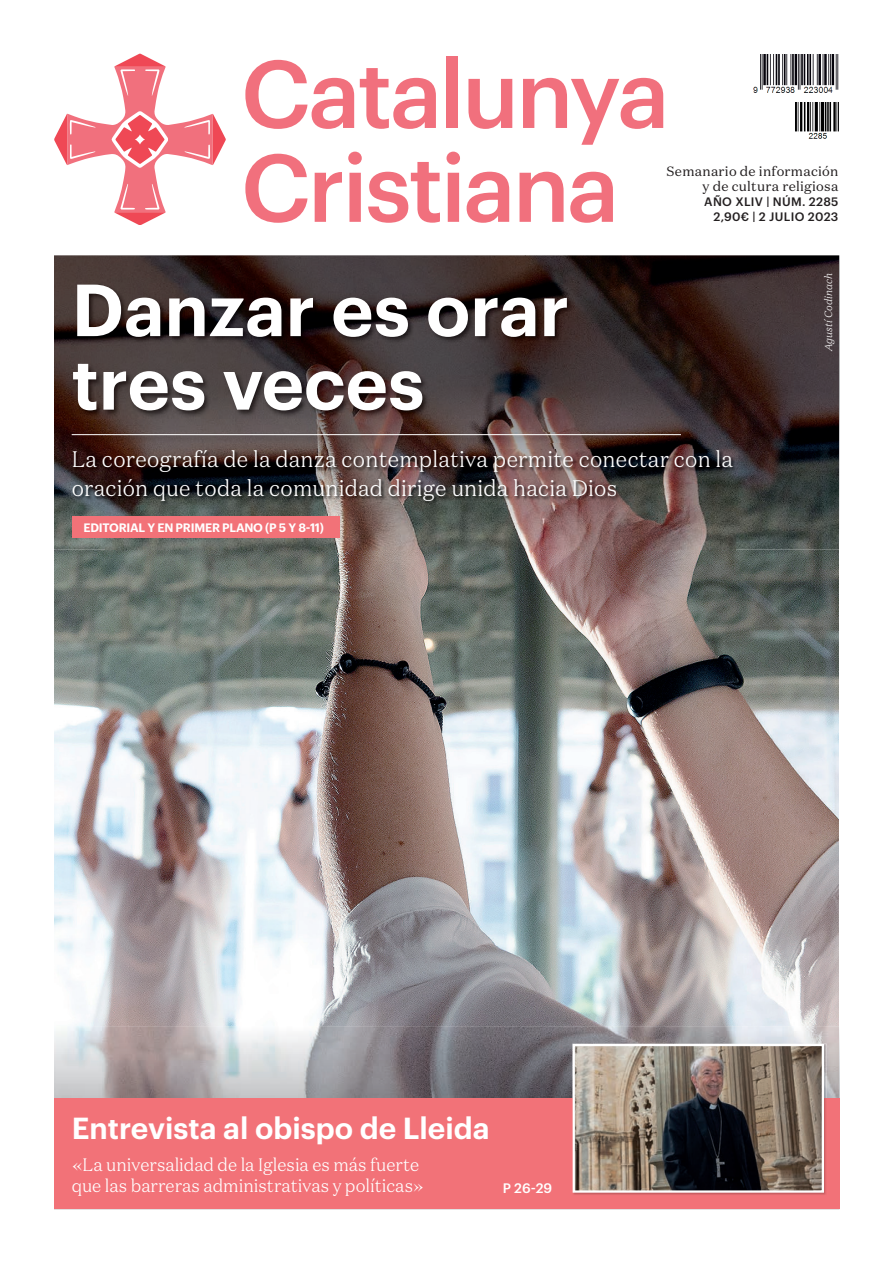
<style>
.page{position:relative;width:893px;height:1263px;background:#fff}
.page>*{position:absolute;margin:0;border:0;box-sizing:border-box;transform-origin:0 0}
.t1{font:600 72px/73.5px "Graphik";color:#fff}
.t2{font:600 29.85px "Graphik";color:#fff}
.t3{font:300 22.5px/28.5px "Domaine Text";letter-spacing:.01em;color:#fff}
.t4{font:300 18px/21px "Domaine Text";color:#fff}
.t5{font:13.5px/15px "Domaine Text";letter-spacing:.02em;color:#231f20;text-align:right}
.t6{font:500 13.5px "Graphik";color:#fff}
.t7{font:500 12px/15px "Graphik";letter-spacing:.025em;color:#231f20;text-align:right}
.t8{font:600 12px "Graphik";letter-spacing:-.02em;color:#fff}
.t9{font:italic 300 10.5px "Domaine Text";color:#fff}
</style>
<div class="page">
<img style="left:54px;top:549px;width:785px;height:477px">
<img style="left:54px;top:1026px;width:786px;height:72px">
<img style="left:526px;top:255px;width:313px;height:196px">
<img style="left:54px;top:255px;width:472px;height:49px">
<img style="left:54px;top:304px;width:52px;height:245px">
<img style="left:106px;top:418px;width:420px;height:31px">
<img style="left:735px;top:451px;width:104px;height:98px">
<img style="left:106px;top:505px;width:629px;height:44px">
<img style="left:72px;top:283px;width:503px;height:135px">
<div style="left:54px;top:1098px;width:785px;height:111px;background:#f27278"></div>
<img style="left:72px;top:449px;width:665px;height:56px">
<img style="left:70px;top:433px;width:618px;height:10px">
<hr style="left:72px;top:434px;width:609px;height:1px;background:#fff">
<div style="left:72px;top:516px;width:268px;height:21px;background:#f27278"></div>
<img style="left:753px;top:54px;width:86px;height:39px">
<svg style="left:245px;top:60px;width:109px;height:69px"></svg>
<svg style="left:360px;top:68px;width:76px;height:61px"></svg>
<div style="left:446px;top:56px;width:12px;height:72px;background:#f1707d"></div>
<svg style="left:468px;top:79px;width:44px;height:50px"></svg>
<svg style="left:523px;top:78px;width:140px;height:67px"></svg>
<svg style="left:245px;top:154px;width:63px;height:69px"></svg>
<svg style="left:315px;top:172px;width:27px;height:50px"></svg>
<svg style="left:348px;top:152px;width:14px;height:70px"></svg>
<svg style="left:368px;top:162px;width:72px;height:61px"></svg>
<svg style="left:446px;top:152px;width:14px;height:70px"></svg>
<svg style="left:467px;top:172px;width:42px;height:51px"></svg>
<svg style="left:520px;top:172px;width:44px;height:50px"></svg>
<svg style="left:570px;top:172px;width:43px;height:51px"></svg>
<svg style="left:54px;top:54px;width:172px;height:171px"></svg>
<img style="left:796px;top:103px;width:43px;height:36px">
<img style="left:572px;top:1044px;width:254px;height:151px">
<img style="left:576px;top:1047px;width:245px;height:143px">
<div style="left:573px;top:1044px;width:251px;height:149px;border:2px solid #fff"></div>
<h1 class="t1" style="left:72px;top:267px;width:499px">Danzar es orar tres veces</h1>
<p class="t5" style="left:667px;top:164px;width:173px">Semanario de información y de cultura religiosa</p>
<p class="t7" style="left:704px;top:193px;width:136px">AÑO XLIV | NÚM. 2285<br>2,90€ | 2 JULIO 2023</p>
<p class="t9" style="left:822px;top:351px;width:79px;rotate:-90deg">Agustí Codinach</p>
<p class="t3" style="left:72px;top:445px;width:663px">La coreografía de la danza contemplativa permite conectar con la oración que toda la comunidad dirige unida hacia Dios</p>
<p class="t8" style="left:84px;top:518px;width:242px">EDITORIAL Y EN PRIMER PLANO (P 5 Y 8-11)</p>
<h2 class="t2" style="left:72px;top:1105px;width:419px">Entrevista al obispo de Lleida</h2>
<p class="t4" style="left:72px;top:1153px;width:354px">«La universalidad de la Iglesia es más fuerte que las barreras administrativas y políticas»</p>
<p class="t6" style="left:503px;top:1177px;width:51px">P 26-29</p>
</div>
